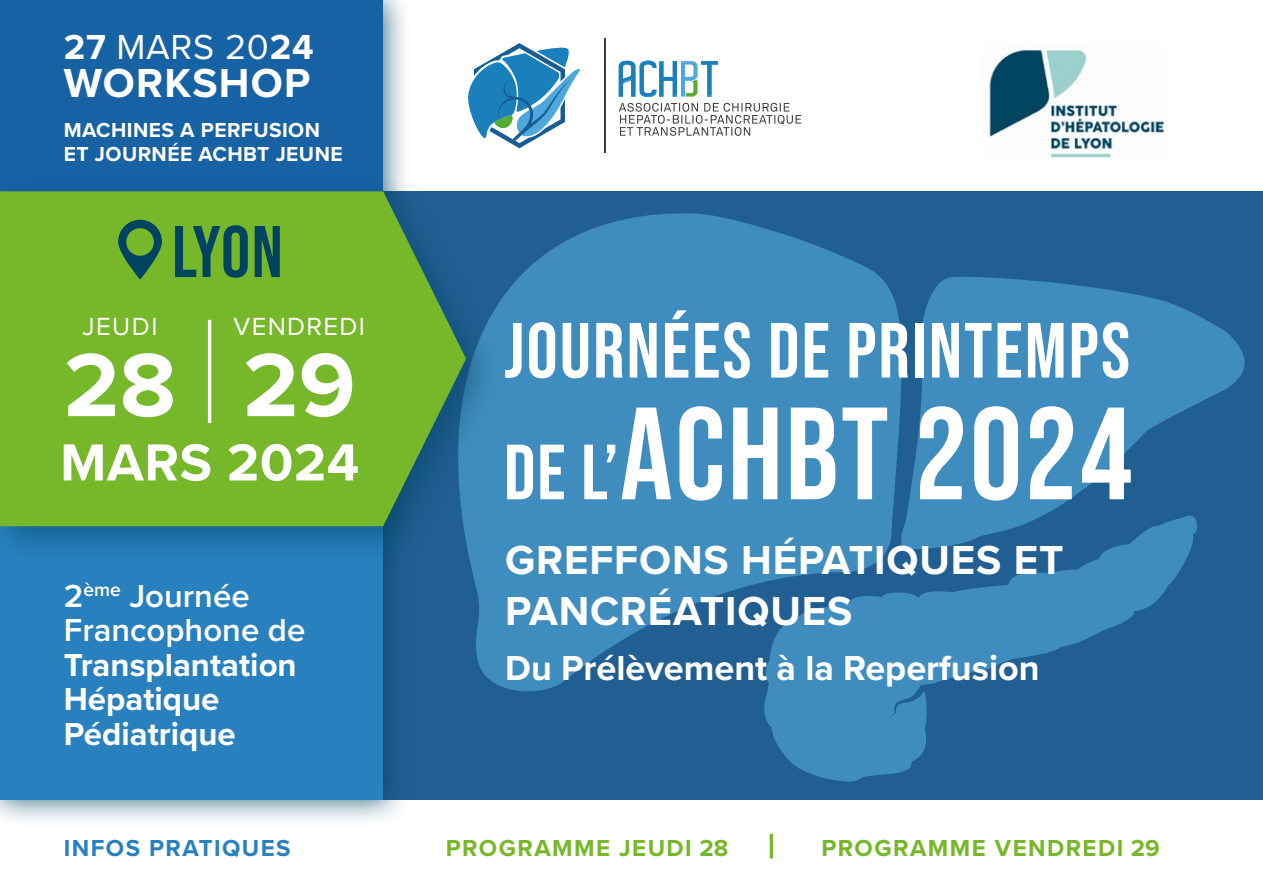
<style>
.page{position:relative;width:1263px;height:893px;background:#fff}
.page>*{position:absolute;margin:0;border:0;box-sizing:border-box;transform-origin:0 0}
.t1{font:130.95px "Bebas Neue";letter-spacing:.02em;color:#fff}
.t2{font:700 93px "Proxima Nova";color:#fff}
.t3{font:78px "Bebas Neue";letter-spacing:.025em;color:#fff}
.t4{font:72.9px "Bebas Neue";color:#004461}
.t5{font:700 54px "Proxima Nova";letter-spacing:.01em;color:#fff}
.t6{font:700 42px/50.4px "Proxima Nova";letter-spacing:.02em;color:#fff}
.t7{font:700 36px "Proxima Nova";color:#fff}
.t8{font:36px "Proxima Nova";letter-spacing:.02em;color:#fff}
.t9{font:700 33px/34.5px "Proxima Nova";color:#fff}
.t10{font:600 33px/34.5px "Proxima Nova";color:#fff}
.t11{font:25.65px "Proxima Nova";letter-spacing:.05em;color:#fff}
.t12{font:700 24px "Proxima Nova";letter-spacing:.06em;color:#76b82a}
.t13{font:700 24px "Proxima Nova";letter-spacing:.06em;color:#2881be}
.t14{font:700 21px/24px "Proxima Nova";letter-spacing:.02em;color:#fff}
.s1{font-weight:700}
.s2{font-size:78px}
</style>
<div class="page">
<div style="left:0;top:191px;width:1263px;height:608px;background:#215f93"></div>
<div style="left:0;top:0;width:411px;height:828px;background:#004461;opacity:.75"></div>
<div style="left:0;top:0;width:383px;height:799px;background:#2881be"></div>
<img style="left:989px;top:47px;width:176px;height:111px">
<hr style="left:604px;top:38px;width:1px;height:115px;background:#3d3c3b">
<svg style="left:619px;top:103px;width:182px;height:33px"></svg>
<svg style="left:619px;top:61px;width:99px;height:36px"></svg>
<svg style="left:468px;top:43px;width:112px;height:105px"></svg>
<div style="left:0;top:0;width:383px;height:191px;background:#1761a5"></div>
<svg style="left:471px;top:213px;width:425px;height:479px;fill:#3f8dbe"></svg>
<svg style="left:896px;top:277px;width:349px;height:250px;fill:#3f8dbe"></svg>
<svg style="left:763px;top:513px;width:434px;height:269px"></svg>
<div style="left:0;top:175px;width:504px;height:392px;background:#004461;opacity:.5"></div>
<svg style="left:0;top:191px;width:466px;height:335px;background:#6eaf33"></svg>
<hr style="left:208px;top:320px;width:3px;height:103px;background:#fff">
<svg style="left:118px;top:220px;width:44px;height:60px;background:#24684f"></svg>
<div style="left:126px;top:228px;width:28px;height:28px;background:#76b82a;border-radius:50%"></div>
<hr style="left:770px;top:834px;width:3px;height:24px;background:#76b82a">
<p class="t8" style="left:64px;top:20px;width:251px"><span class="s1">27</span> MARS 20<span class="s1">24</span></p>
<p class="t6" style="left:64px;top:57px;width:248px">WORKSHOP</p>
<p class="t14" style="left:64px;top:117px;width:280px">MACHINES A PERFUSION<br>ET JOURNÉE ACHBT JEUNE</p>
<h3 class="t4" style="left:172px;top:211px;width:112px">LYON</h3>
<p class="t11" style="left:82px;top:307px;width:77px">JEUDI</p>
<h2 class="t2" style="left:64px;top:316px;width:114px">28</h2>
<p class="t11" style="left:234px;top:307px;width:133px">VENDREDI</p>
<h2 class="t2" style="left:243px;top:316px;width:114px">29</h2>
<p class="t5" style="left:60px;top:422px;width:300px">MARS 2024</p>
<p class="t10" style="left:64px;top:578px;width:243px">2<sup>ème</sup> Journée<br>Francophone de</p>
<p class="t9" style="left:64px;top:647px;width:234px">Transplantation<br>Hépatique<br>Pédiatrique</p>
<h3 class="t3" style="left:504px;top:306px;width:628px">JOURNÉES DE PRINTEMPS</h3>
<h1 class="t1" style="left:504px;top:380px;width:630px"><span class="s2">DE L’</span>ACHBT 2024</h1>
<p class="t6" style="left:505px;top:534px;width:560px">GREFFONS HÉPATIQUES ET<br>PANCRÉATIQUES</p>
<p class="t7" style="left:505px;top:642px;width:536px">Du Prélèvement à la Reperfusion</p>
<p class="t13" style="left:64px;top:830px;width:228px">INFOS PRATIQUES</p>
<p class="t12" style="left:446px;top:830px;width:284px">PROGRAMME JEUDI 28</p>
<p class="t12" style="left:821px;top:830px;width:340px">PROGRAMME VENDREDI 29</p>
</div>
